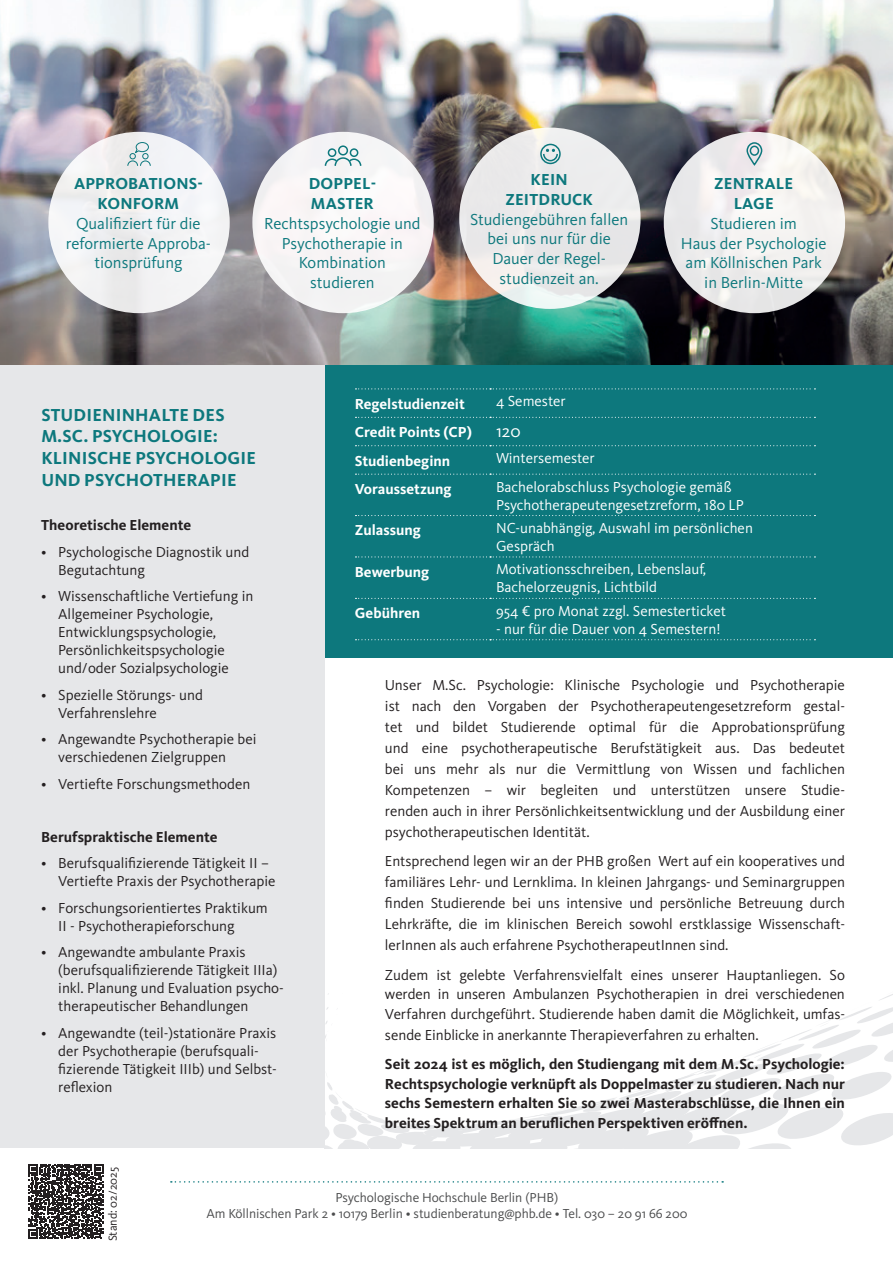
<style>
.page{position:relative;width:893px;height:1263px;background:#fff}
.page>*{position:absolute;margin:0;border:0;box-sizing:border-box;transform-origin:0 0}
.t1{font:700 18px/21.6px "Kievit OT";letter-spacing:.01em;color:#0d787d}
.t2{font:18px "Kievit OT";color:#fff}
.t3{font:16.5px/19.8px "Kievit OT";color:#0d787d;text-align:center}
.t4{font:700 16.5px/19.8px "Kievit OT";letter-spacing:.01em;color:#0d787d;text-align:center}
.t5{font:15px/18px "Kievit OT";color:#231f20}
.t6{font:700 15px/19.5px "Kievit OT";color:#231f20;text-align:justify}
.t7{font:15px/18px "Kievit OT";color:#fff}
.t8{font:700 15px "Kievit OT";color:#fff}
.t9{font:13.5px/16.2px "Kievit OT";letter-spacing:-.005em;color:#4b4c4d;text-align:center}
.t10{font:12px "Kievit OT";letter-spacing:-.005em;color:#231f20}
</style>
<div class="page">
<svg style="left:171px;top:1181px;width:552px;height:1px"></svg>
<svg style="left:324px;top:988px;width:569px;height:161px"></svg>
<img style="left:0;top:0;width:893px;height:366px">
<div style="left:324px;top:366px;width:569px;height:292px;background:#0d787d"></div>
<div style="left:0;top:366px;width:324px;height:782px;background:#e6e7e9"></div>
<svg style="left:355px;top:388px;width:460px;height:1px"></svg>
<svg style="left:355px;top:417px;width:460px;height:1px"></svg>
<svg style="left:355px;top:445px;width:460px;height:1px"></svg>
<svg style="left:355px;top:474px;width:460px;height:1px"></svg>
<svg style="left:355px;top:515px;width:460px;height:1px"></svg>
<svg style="left:355px;top:556px;width:460px;height:1px"></svg>
<svg style="left:355px;top:598px;width:460px;height:1px"></svg>
<svg style="left:355px;top:639px;width:460px;height:1px"></svg>
<div style="left:664px;top:132px;width:181px;height:181px;background:#f0eeee;border-radius:50%"></div>
<svg style="left:746px;top:142px;width:17px;height:24px"></svg>
<div style="left:750px;top:146px;width:9px;height:10px;border:2px solid #0d787d;border-radius:50%"></div>
<div style="left:252px;top:132px;width:182px;height:181px;background:#f7f4f6;border-radius:50%"></div>
<div style="left:328px;top:148px;width:8px;height:9px;border:2px solid #0d787d;border-radius:50%"></div>
<div style="left:350px;top:148px;width:8px;height:9px;border:2px solid #0d787d;border-radius:50%"></div>
<div style="left:338px;top:145px;width:10px;height:11px;border:2px solid #0d787d;border-radius:50%"></div>
<svg style="left:324px;top:157px;width:38px;height:9px"></svg>
<svg style="left:459px;top:128px;width:182px;height:181px;fill:#eaeaea"></svg>
<svg style="left:539px;top:143px;width:22px;height:22px"></svg>
<div style="left:48px;top:132px;width:182px;height:181px;background:#f2f2f4;border-radius:50%"></div>
<svg style="left:127px;top:142px;width:24px;height:25px"></svg>
<svg style="left:29px;top:1164px;width:74px;height:74px"></svg>
<p class="t4" style="left:74px;top:174px;width:130px">APPROBATIONS-<br>KONFORM</p>
<p class="t3" style="left:66px;top:214px;width:147px">Qualifiziert für die reformierte Approba&shy;tionsprüfung</p>
<p class="t4" style="left:309px;top:174px;width:69px;text-align:left">DOPPEL-<br>MASTER</p>
<p class="t3" style="left:264px;top:214px;width:158px">Rechtspsychologie und<br>Psychotherapie in<br>Kombination<br>studieren</p>
<p class="t4" style="left:505px;top:170px;width:89px">KEIN<br>ZEITDRUCK</p>
<p class="t3" style="left:470px;top:209px;width:159px">Studiengebühren fallen bei uns nur für die<br>Dauer der Regel&shy;studienzeit an.</p>
<p class="t4" style="left:714px;top:174px;width:81px">ZENTRALE<br>LAGE</p>
<p class="t3" style="left:681px;top:214px;width:147px">Studieren im<br>Haus der Psychologie am Köllnischen Park in Berlin-Mitte</p>
<p class="t1" style="left:41px;top:404px;width:216px">STUDIENINHALTE DES<br>M.SC. PSYCHOLOGIE:<br>KLINISCHE PSYCHOLOGIE<br>UND PSYCHOTHERAPIE</p>
<p class="t6" style="left:41px;top:515px;width:152px">Theoretische Elemente</p>
<p class="t5" style="left:58px;top:543px;width:192px;text-indent:-17px">• Psychologische Diagnostik und<br>Begutachtung</p>
<p class="t5" style="left:58px;top:587px;width:197px;text-indent:-17px">• Wissenschaftliche Vertiefung in<br>Allgemeiner Psychologie,<br>Entwicklungspsychologie,<br>Persönlichkeitspsychologie und/oder Sozialpsychologie</p>
<p class="t5" style="left:58px;top:686px;width:146px;text-indent:-17px">• Spezielle Störungs- und<br>Verfahrenslehre</p>
<p class="t5" style="left:58px;top:730px;width:200px;text-indent:-17px">• Angewandte Psychotherapie bei verschiedenen Zielgruppen</p>
<p class="t5" style="left:41px;top:775px;width:211px">• Vertiefte Forschungsmethoden</p>
<p class="t6" style="left:41px;top:827px;width:178px">Berufspraktische Elemente</p>
<p class="t5" style="left:58px;top:854px;width:219px;text-indent:-17px">• Berufsqualifizierende Tätigkeit II –<br>Vertiefte Praxis der Psychotherapie</p>
<p class="t5" style="left:58px;top:899px;width:211px;text-indent:-17px">• Forschungsorientiertes Praktikum<br>II - Psychotherapieforschung</p>
<p class="t5" style="left:58px;top:943px;width:227px;text-indent:-17px">• Angewandte ambulante Praxis (berufsqualifizierende Tätigkeit IIIa) inkl. Planung und Evaluation psycho&shy;therapeutischer Behandlungen</p>
<p class="t5" style="left:58px;top:1024px;width:220px;text-indent:-17px">• Angewandte (teil-)stationäre Praxis der Psychotherapie (berufsquali&shy;fizierende Tätigkeit IIIb) und Selbst&shy;reflexion</p>
<p class="t8" style="left:355px;top:395px;width:112px">Regelstudienzeit</p>
<p class="t7" style="left:496px;top:392px;width:71px">4 Semester</p>
<p class="t8" style="left:355px;top:423px;width:119px">Credit Points (CP)</p>
<p class="t2" style="left:496px;top:421px;width:26px">120</p>
<p class="t8" style="left:355px;top:452px;width:97px">Studienbeginn</p>
<p class="t7" style="left:496px;top:449px;width:100px">Wintersemester</p>
<p class="t8" style="left:355px;top:480px;width:98px">Voraussetzung</p>
<p class="t7" style="left:496px;top:478px;width:249px">Bachelorabschluss Psychologie gemäß<br>Psychotherapeutengesetzreform, 180 LP</p>
<p class="t8" style="left:355px;top:522px;width:67px">Zulassung</p>
<p class="t7" style="left:496px;top:519px;width:258px">NC-unabhängig, Auswahl im persönlichen<br>Gespräch</p>
<p class="t8" style="left:355px;top:563px;width:76px">Bewerbung</p>
<p class="t7" style="left:496px;top:561px;width:212px">Motivationsschreiben, Lebenslauf,<br>Bachelorzeugnis, Lichtbild</p>
<p class="t8" style="left:355px;top:604px;width:67px">Gebühren</p>
<p class="t7" style="left:496px;top:602px;width:231px">954 € pro Monat zzgl. Semesterticket</p>
<p class="t7" style="left:496px;top:620px;width:226px">- nur für die Dauer von 4 Semestern!</p>
<p class="t5" style="left:385px;top:674px;width:462px;line-height:21px;text-align:justify">Unser M.Sc. Psychologie: Klinische Psychologie und Psychotherapie ist nach den Vorgaben der Psychotherapeutengesetzreform gestal&shy;tet und bildet Studierende optimal für die Approbationsprüfung und eine psychotherapeutische Berufstätigkeit aus. Das bedeutet bei uns mehr als nur die Vermittlung von Wissen und fachlichen Kompetenzen – wir begleiten und unterstützen unsere Studie&shy;renden auch in ihrer Persönlichkeitsentwicklung und der Ausbildung einer psychotherapeutischen Identität.</p>
<p class="t5" style="left:385px;top:851px;width:462px;line-height:21px;text-align:justify">Entsprechend legen wir an der PHB großen Wert auf ein kooperatives und familiäres Lehr- und Lernklima. In kleinen Jahrgangs- und Seminargruppen finden Studierende bei uns intensive und persönliche Betreuung durch Lehrkräfte, die im klinischen Bereich sowohl erstklassige Wissenschaft&shy;lerInnen als auch erfahrene PsychotherapeutInnen sind.</p>
<p class="t5" style="left:385px;top:965px;width:461px;line-height:19.5px;text-align:justify">Zudem ist gelebte Verfahrensvielfalt eines unserer Hauptanliegen. So werden in unseren Ambulanzen Psychotherapien in drei verschiedenen Verfahren durchgeführt. Studierende haben damit die Möglichkeit, umfas-</p>
<p class="t5" style="left:385px;top:1026px;width:375px">sende Einblicke in anerkannte Therapieverfahren zu erhalten.</p>
<p class="t6" style="left:385px;top:1054px;width:461px">Seit 2024 ist es möglich, den Studiengang mit dem M.Sc. Psychologie:<br>Rechtspsychologie verknüpft als Doppelmaster zu studieren. Nach nur sechs Semestern erhalten Sie so zwei Masterabschlüsse, die Ihnen ein breites Spektrum an beruflichen Perspektiven eröffnen.</p>
<p class="t10" style="left:106px;top:1241px;width:76px;rotate:-90deg">Stand: 02/2025</p>
<p class="t9" style="left:206px;top:1190px;width:482px">Psychologische Hochschule Berlin (PHB)<br>Am Köllnischen Park 2 • 10179 Berlin • studienberatung@phb.de • Tel. 030 – 20 91 66 200</p>
</div>
